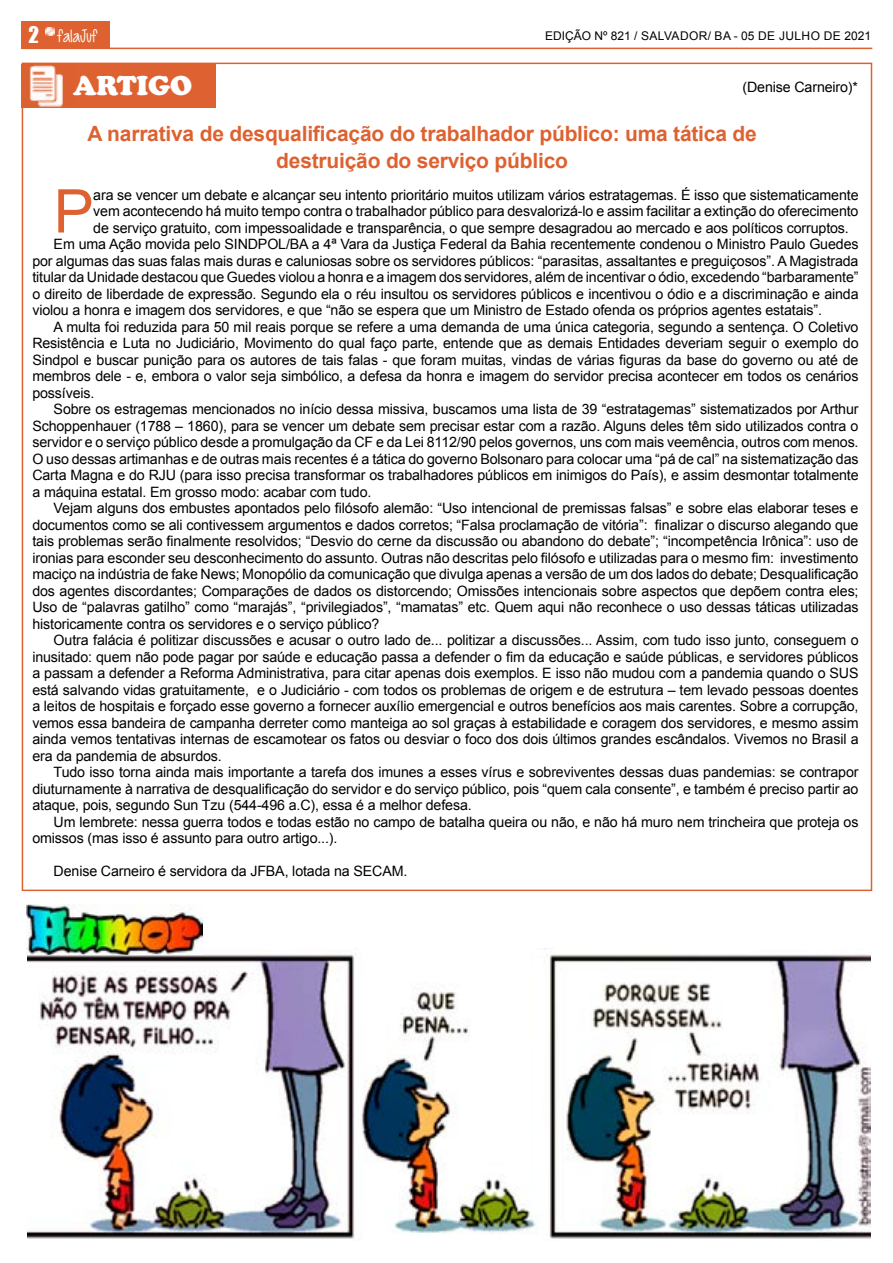
<style>
.page{position:relative;width:893px;height:1263px;background:#fff}
.page>*{position:absolute;margin:0;border:0;box-sizing:border-box;transform-origin:0 0}
.t1{font:60.3px "Arial";color:#de6231}
.t2{font:27px "Cooper Black Std";letter-spacing:-.01em;color:#fff}
.t3{font:700 21px/27px "Arial";letter-spacing:-.01em;color:#de6231;text-align:center}
.t4{font:18px "Cutie Patootie";letter-spacing:-.01em;color:#f9f5f1}
.t5{font:14.25px "Arial";letter-spacing:-.01em;color:#000}
.t6{font:12px "Arial";color:#000}
.s1{font-family:"Impact";font-size:21px;color:#fff}
</style>
<div class="page">
<hr style="left:22px;top:48px;width:850px;height:1px;background:#de6231">
<div style="left:22px;top:21px;width:88px;height:28px;background:#de6231"></div>
<svg style="left:46px;top:27px;width:9px;height:9px"></svg>
<div style="left:22px;top:65px;width:194px;height:43px;background:#de6231"></div>
<img style="left:22px;top:62px;width:53px;height:47px">
<img style="left:27px;top:948px;width:843px;height:291px">
<img style="left:27px;top:905px;width:175px;height:49px">
<p class="t4" style="left:29px;top:26px;width:70px"><span class="s1">2</span> falaJuf</p>
<p class="t6" style="left:545px;top:28px;width:328px">EDIÇÃO Nº 821 / SALVADOR/ BA - 05 DE JULHO DE 2021</p>
<h2 class="t2" style="left:73px;top:69px;width:121px">ARTIGO</h2>
<p class="t5" style="left:743px;top:77px;width:117px">(Denise Carneiro)*</p>
<h3 class="t3" style="left:87px;top:120px;width:671px">A narrativa de desqualificação do trabalhador público: uma tática de destruição do serviço público</h3>
<h1 class="t1" style="left:54px;top:170px;width:42px">P</h1>
<p class="t5" style="left:93px;top:185px;width:767px">ara se vencer um debate e alcançar seu intento prioritário muitos utilizam vários estratagemas. É isso que sistematicamente</p>
<p class="t5" style="left:93px;top:201px;width:767px">vem acontecendo há muito tempo contra o trabalhador público para desvalorizá-lo e assim facilitar a extinção do oferecimento</p>
<p class="t5" style="left:93px;top:218px;width:757px">de serviço gratuito, com impessoalidade e transparência, o que sempre desagradou ao mercado e aos políticos corruptos.</p>
<p class="t5" style="left:54px;top:234px;width:806px">Em uma Ação movida pelo SINDPOL/BA a 4ª Vara da Justiça Federal da Bahia recentemente condenou o Ministro Paulo Guedes</p>
<p class="t5" style="left:32px;top:251px;width:828px">por algumas das suas falas mais duras e caluniosas sobre os servidores públicos: “parasitas, assaltantes e preguiçosos”. A Magistrada</p>
<p class="t5" style="left:32px;top:267px;width:828px">titular da Unidade destacou que Guedes violou a honra e a imagem dos servidores, além de incentivar o ódio, excedendo “barbaramente”</p>
<p class="t5" style="left:32px;top:284px;width:828px">o direito de liberdade de expressão. Segundo ela o réu insultou os servidores públicos e incentivou o ódio e a discriminação e ainda</p>
<p class="t5" style="left:32px;top:300px;width:791px">violou a honra e imagem dos servidores, e que “não se espera que um Ministro de Estado ofenda os próprios agentes estatais”.</p>
<p class="t5" style="left:54px;top:317px;width:806px">A multa foi reduzida para 50 mil reais porque se refere a uma demanda de uma única categoria, segundo a sentença. O Coletivo</p>
<p class="t5" style="left:32px;top:333px;width:828px">Resistência e Luta no Judiciário, Movimento do qual faço parte, entende que as demais Entidades deveriam seguir o exemplo do</p>
<p class="t5" style="left:32px;top:350px;width:828px">Sindpol e buscar punição para os autores de tais falas - que foram muitas, vindas de várias figuras da base do governo ou até de</p>
<p class="t5" style="left:32px;top:366px;width:828px">membros dele - e, embora o valor seja simbólico, a defesa da honra e imagem do servidor precisa acontecer em todos os cenários</p>
<p class="t5" style="left:32px;top:383px;width:64px">possíveis.</p>
<p class="t5" style="left:54px;top:399px;width:806px">Sobre os estragemas mencionados no início dessa missiva, buscamos uma lista de 39 “estratagemas” sistematizados por Arthur</p>
<p class="t5" style="left:32px;top:416px;width:828px">Schoppenhauer (1788 – 1860), para se vencer um debate sem precisar estar com a razão. Alguns deles têm sido utilizados contra o</p>
<p class="t5" style="left:32px;top:432px;width:828px">servidor e o serviço público desde a promulgação da CF e da Lei 8112/90 pelos governos, uns com mais veemência, outros com menos.</p>
<p class="t5" style="left:32px;top:449px;width:828px">O uso dessas artimanhas e de outras mais recentes é a tática do governo Bolsonaro para colocar uma “pá de cal” na sistematização das</p>
<p class="t5" style="left:32px;top:465px;width:828px">Carta Magna e do RJU (para isso precisa transformar os trabalhadores públicos em inimigos do País), e assim desmontar totalmente</p>
<p class="t5" style="left:32px;top:482px;width:340px">a máquina estatal. Em grosso modo: acabar com tudo.</p>
<p class="t5" style="left:54px;top:498px;width:806px">Vejam alguns dos embustes apontados pelo filósofo alemão: “Uso intencional de premissas falsas” e sobre elas elaborar teses e</p>
<p class="t5" style="left:32px;top:515px;width:828px">documentos como se ali contivessem argumentos e dados corretos; “Falsa proclamação de vitória”: finalizar o discurso alegando que</p>
<p class="t5" style="left:32px;top:531px;width:828px">tais problemas serão finalmente resolvidos; “Desvio do cerne da discussão ou abandono do debate”; “incompetência Irônica”: uso de</p>
<p class="t5" style="left:32px;top:548px;width:828px">ironias para esconder seu desconhecimento do assunto. Outras não descritas pelo filósofo e utilizadas para o mesmo fim: investimento</p>
<p class="t5" style="left:32px;top:564px;width:828px">maciço na indústria de fake News; Monopólio da comunicação que divulga apenas a versão de um dos lados do debate; Desqualificação</p>
<p class="t5" style="left:32px;top:581px;width:828px">dos agentes discordantes; Comparações de dados os distorcendo; Omissões intencionais sobre aspectos que depõem contra eles;</p>
<p class="t5" style="left:32px;top:597px;width:828px">Uso de “palavras gatilho” como “marajás”, “privilegiados”, “mamatas” etc. Quem aqui não reconhece o uso dessas táticas utilizadas</p>
<p class="t5" style="left:32px;top:614px;width:348px">historicamente contra os servidores e o serviço público?</p>
<p class="t5" style="left:54px;top:630px;width:806px">Outra falácia é politizar discussões e acusar o outro lado de... politizar a discussões... Assim, com tudo isso junto, conseguem o</p>
<p class="t5" style="left:32px;top:647px;width:828px">inusitado: quem não pode pagar por saúde e educação passa a defender o fim da educação e saúde públicas, e servidores públicos</p>
<p class="t5" style="left:32px;top:663px;width:828px">a passam a defender a Reforma Administrativa, para citar apenas dois exemplos. E isso não mudou com a pandemia quando o SUS</p>
<p class="t5" style="left:32px;top:680px;width:828px">está salvando vidas gratuitamente, e o Judiciário - com todos os problemas de origem e de estrutura – tem levado pessoas doentes</p>
<p class="t5" style="left:32px;top:696px;width:828px">a leitos de hospitais e forçado esse governo a fornecer auxílio emergencial e outros benefícios aos mais carentes. Sobre a corrupção,</p>
<p class="t5" style="left:32px;top:713px;width:828px">vemos essa bandeira de campanha derreter como manteiga ao sol graças à estabilidade e coragem dos servidores, e mesmo assim</p>
<p class="t5" style="left:32px;top:729px;width:828px">ainda vemos tentativas internas de escamotear os fatos ou desviar o foco dos dois últimos grandes escândalos. Vivemos no Brasil a</p>
<p class="t5" style="left:32px;top:746px;width:191px">era da pandemia de absurdos.</p>
<p class="t5" style="left:54px;top:762px;width:806px">Tudo isso torna ainda mais importante a tarefa dos imunes a esses vírus e sobreviventes dessas duas pandemias: se contrapor</p>
<p class="t5" style="left:32px;top:779px;width:828px">diuturnamente à narrativa de desqualificação do servidor e do serviço público, pois “quem cala consente”, e também é preciso partir ao</p>
<p class="t5" style="left:32px;top:795px;width:441px">ataque, pois, segundo Sun Tzu (544-496 a.C), essa é a melhor defesa.</p>
<p class="t5" style="left:54px;top:812px;width:806px">Um lembrete: nessa guerra todos e todas estão no campo de batalha queira ou não, e não há muro nem trincheira que proteja os</p>
<p class="t5" style="left:32px;top:828px;width:307px">omissos (mas isso é assunto para outro artigo...).</p>
<p class="t5" style="left:54px;top:861px;width:355px">Denise Carneiro é servidora da JFBA, lotada na SECAM.</p>
</div>
